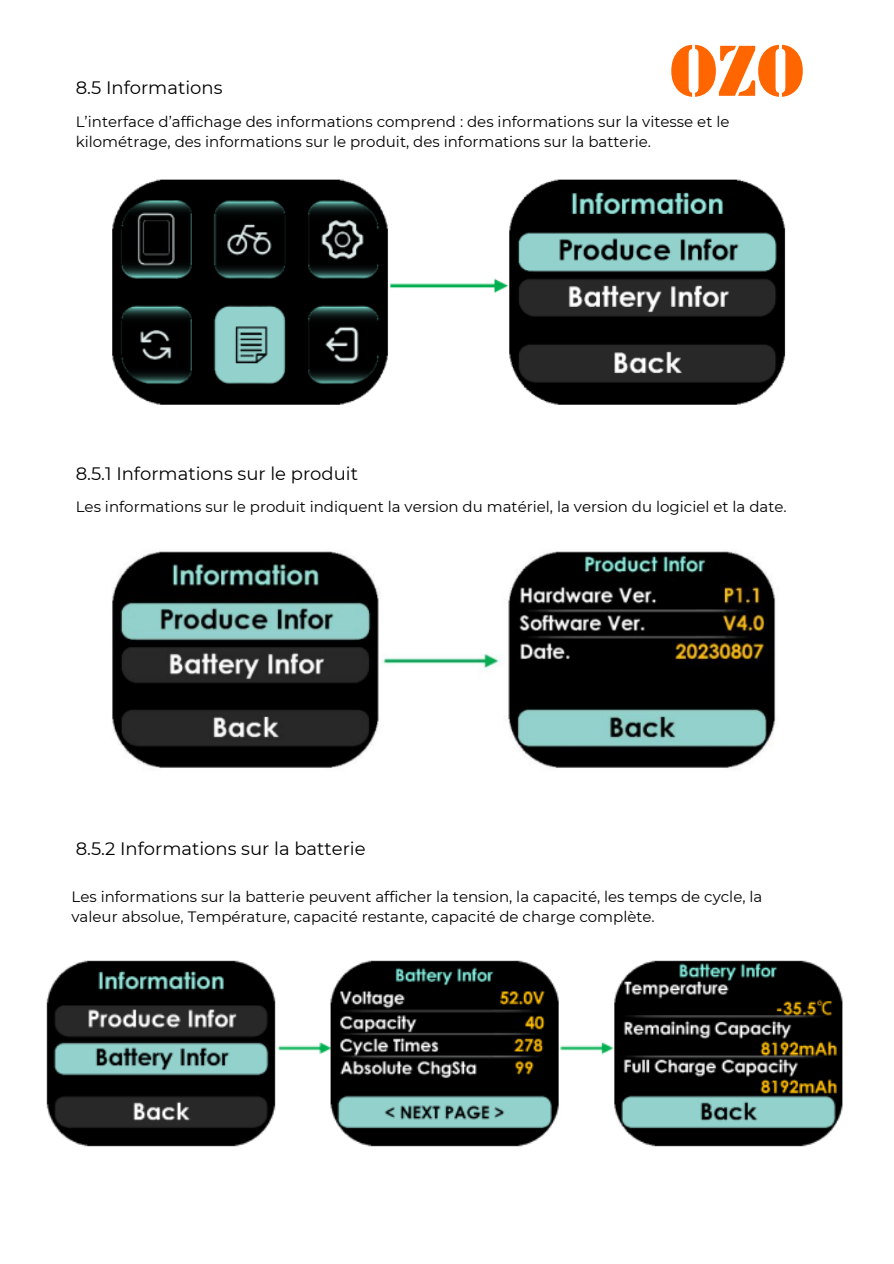
<style>
.page{position:relative;width:894px;height:1264px;background:#fff}
.page>*{position:absolute;margin:0;border:0;box-sizing:border-box;transform-origin:0 0}
.t1{font:75px "Stencil";color:#f60}
.t2{font:18px "Montserrat";color:#000}
.t3{font:15px/20.2px "Montserrat";color:#000}
</style>
<div class="page">
<img style="left:112px;top:551px;width:664px;height:217px">
<img style="left:112px;top:179px;width:674px;height:226px">
<img style="left:46px;top:960px;width:797px;height:187px">
<p class="t2" style="left:76px;top:76px;width:148px">8.5 Informations</p>
<p class="t1" style="left:669px;top:41px;width:113px">OZO</p>
<p class="t3" style="left:76px;top:111px;width:655px">L’interface d’affichage des informations comprend : des informations sur la vitesse et le kilométrage, des informations sur le produit, des informations sur la batterie.</p>
<h2 class="t2" style="left:76px;top:462px;width:284px">8.5.1 Informations sur le produit</h2>
<p class="t3" style="left:76px;top:497px;width:712px">Les informations sur le produit indiquent la version du matériel, la version du logiciel et la date.</p>
<h2 class="t2" style="left:76px;top:837px;width:291px">8.5.2 Informations sur la batterie</h2>
<p class="t3" style="left:71px;top:886px;width:692px">Les informations sur la batterie peuvent afficher la tension, la capacité, les temps de cycle, la valeur absolue, Température, capacité restante, capacité de charge complète.</p>
</div>
